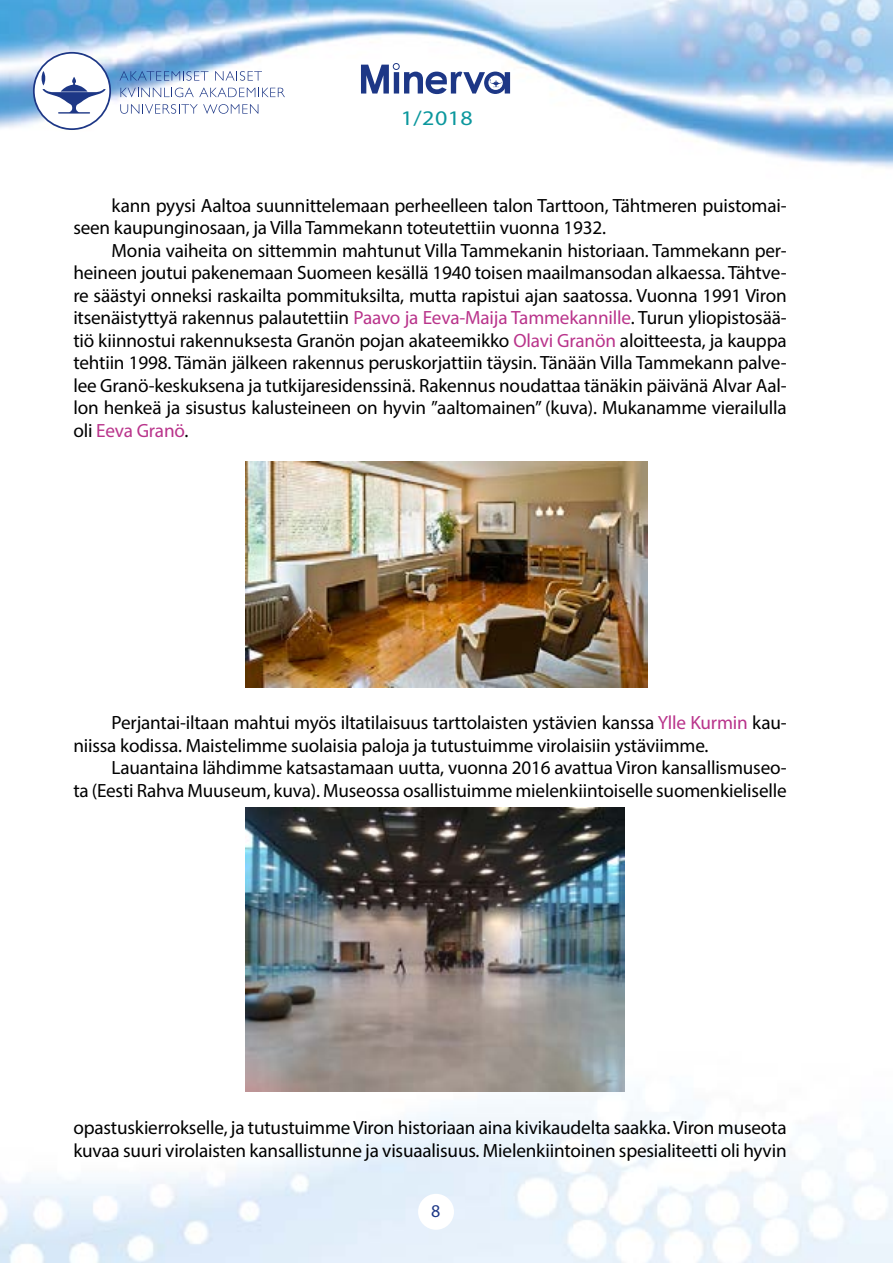
<style>
.page{position:relative;width:893px;height:1263px;background:#fff}
.page>*{position:absolute;margin:0;border:0;box-sizing:border-box;transform-origin:0 0}
.t1{font:20.85px "Myriad Pro";color:#0b979d;scale:1.15 1}
.t2{font:19.2px/22.5px "Myriad Pro";letter-spacing:-.01em;color:#000}
.t3{font:18px "Myriad Pro";color:#1d3786}
.s1{color:#b9348b}
</style>
<div class="page">
<img style="left:0;top:910px;width:893px;height:353px">
<div style="left:418px;top:1194px;width:36px;height:36px;background:#fff;border-radius:50%"></div>
<img style="left:0;top:0;width:893px;height:168px">
<svg style="left:120px;top:104px;width:138px;height:10px"></svg>
<svg style="left:120px;top:88px;width:165px;height:9px"></svg>
<svg style="left:119px;top:71px;width:89px;height:10px"></svg>
<svg style="left:215px;top:71px;width:47px;height:10px"></svg>
<svg style="left:33px;top:52px;width:78px;height:78px"></svg>
<div style="left:35px;top:54px;width:74px;height:74px;background:#fff;border-radius:50%"></div>
<svg style="left:42px;top:71px;width:64px;height:43px"></svg>
<div style="left:393px;top:63px;width:7px;height:7px;border:1px solid #1d3786;border-radius:50%"></div>
<svg style="left:361px;top:64px;width:149px;height:30px"></svg>
<img style="left:246px;top:461px;width:401px;height:226px">
<img style="left:246px;top:808px;width:378px;height:284px">
<p class="t1" style="left:401px;top:105px;width:64px">1/2018</p>
<p class="t2" style="left:73px;top:194px;width:715px;text-indent:38px">kann pyysi Aaltoa suunnittelemaan perheelleen talon Tarttoon, Tähtmeren puistomai&shy;seen kaupunginosaan, ja Villa Tammekann toteutettiin vuonna 1932.</p>
<p class="t2" style="left:73px;top:239px;width:715px;text-align:justify;text-indent:38px">Monia vaiheita on sittemmin mahtunut Villa Tammekanin historiaan. Tammekann per&shy;heineen joutui pakenemaan Suomeen kesällä 1940 toisen maailmansodan alkaessa. Tähtve&shy;re säästyi onneksi raskailta pommituksilta, mutta rapistui ajan saatossa. Vuonna 1991 Viron itsenäistyttyä rakennus palautettiin <span class="s1">Paavo ja Eeva-Maija Tammekannille</span>. Turun yliopistosää&shy;tiö kiinnostui rakennuksesta Granön pojan akateemikko <span class="s1">Olavi Granön</span> aloitteesta, ja kauppa tehtiin 1998. Tämän jälkeen rakennus peruskorjattiin täysin. Tänään Villa Tammekann palve&shy;lee Granö-keskuksena ja tutkijaresidenssinä. Rakennus noudattaa tänäkin päivänä Alvar Aal&shy;lon henkeä ja sisustus kalusteineen on hyvin ”aaltomainen” (kuva). Mukanamme vierailulla oli <span class="s1">Eeva Granö</span>.</p>
<p class="t2" style="left:73px;top:711px;width:715px;text-indent:38px">Perjantai-iltaan mahtui myös iltatilaisuus tarttolaisten ystävien kanssa <span class="s1">Ylle Kurmin</span> kau&shy;niissa kodissa. Maistelimme suolaisia paloja ja tutustuimme virolaisiin ystäviimme.</p>
<p class="t2" style="left:73px;top:756px;width:715px;text-align:right">Lauantaina lähdimme katsastamaan uutta, vuonna 2016 avattua Viron kansallismuseo-<br>ta (Eesti Rahva Muuseum, kuva). Museossa osallistuimme mielenkiintoiselle suomenkieliselle</p>
<p class="t2" style="left:73px;top:1116px;width:715px">opastuskierrokselle, ja tutustuimme Viron historiaan aina kivikaudelta saakka. Viron museota kuvaa suuri virolaisten kansallistunne ja visuaalisuus. Mielenkiintoinen spesialiteetti oli hyvin</p>
<p class="t3" style="left:431px;top:1200px;width:11px">8</p>
</div>
